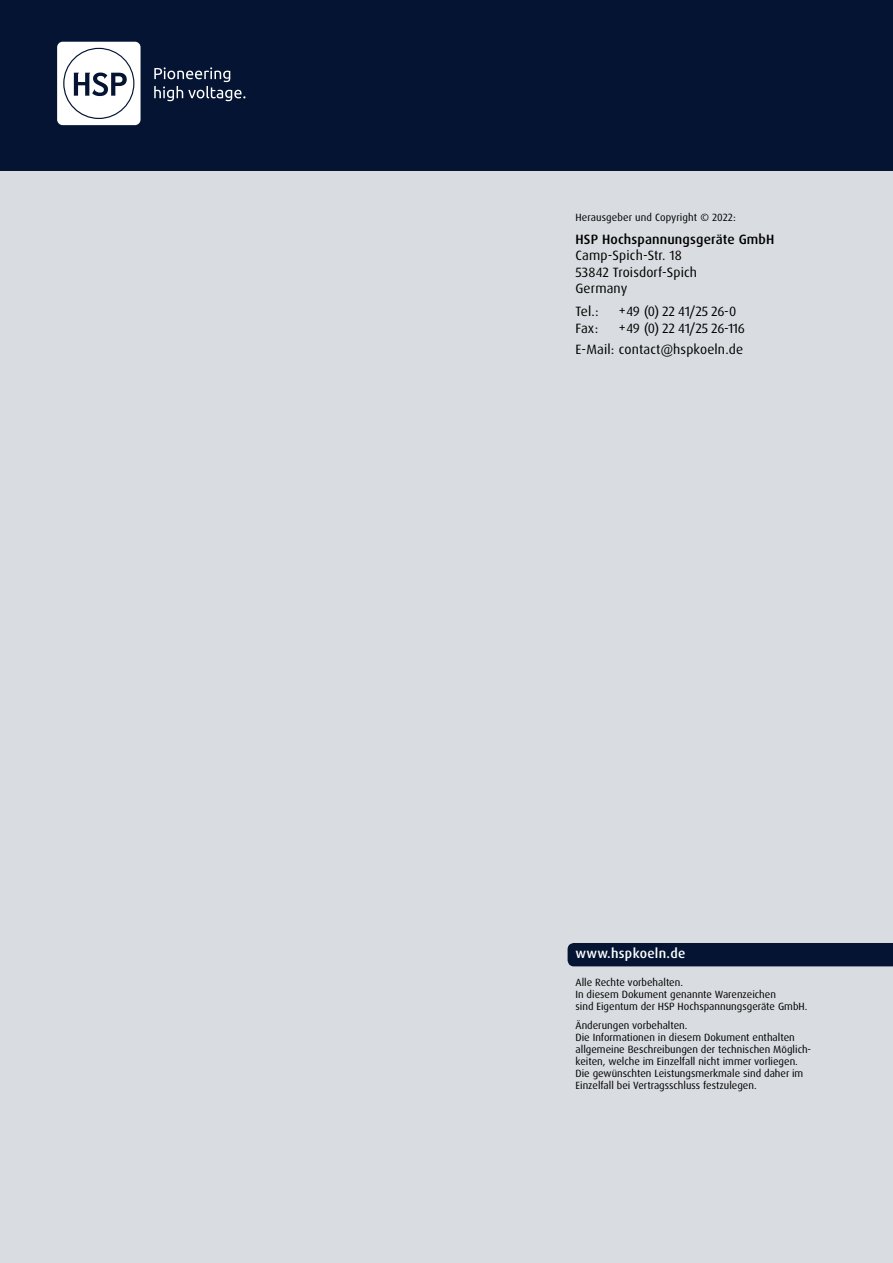
<style>
.page{position:relative;width:893px;height:1263px;background:#fff}
.page>*{position:absolute;margin:0;border:0;box-sizing:border-box;transform-origin:0 0}
.meta_info{font:13.5px/16.5px "Dax OT";letter-spacing:.01em;color:#000}
.meta_info-2{font:13.5px "Dax OT";letter-spacing:-.02em;color:#000}
.meta_info-3{font:500 13.5px "Dax OT";letter-spacing:.02em;color:#fff}
.abspann_klein{font:10.5px/12px "Dax OT";color:#000}
.abspann{font:10.5px "Dax OT";letter-spacing:.01em;color:#000}
.s1{font-weight:500}
</style>
<div class="page">
<div style="left:0;top:150px;width:893px;height:1113px;background:#d9dce0"></div>
<div style="left:568px;top:943px;width:325px;height:23px;background:#041432"></div>
<div style="left:0;top:0;width:893px;height:170px;background:#041432"></div>
<svg style="left:154px;top:67px;width:91px;height:34px"></svg>
<svg style="left:57px;top:42px;width:84px;height:83px;background:#dddfe3"></svg>
<p class="abspann" style="left:575px;top:211px;width:162px">Herausgeber und Copyright © 2022:</p>
<p class="meta_info" style="left:575px;top:231px;width:200px"><span class="s1">HSP Hochspannungsgeräte GmbH<br></span>Camp-Spich-Str. 18<br>53842 Troisdorf-Spich<br>Germany</p>
<p class="meta_info" style="left:575px;top:303px;width:25px">Tel.:</p>
<p class="meta_info" style="left:619px;top:303px;width:119px">+49 (0) 22 41/25 26-0</p>
<p class="meta_info" style="left:575px;top:320px;width:24px">Fax:</p>
<p class="meta_info-2" style="left:619px;top:319px;width:128px">+49 (0) 22 41/25 26-116</p>
<p class="meta_info" style="left:575px;top:341px;width:169px">E-Mail: contact@hspkoeln.de</p>
<p class="meta_info-3" style="left:575px;top:945px;width:111px">www.hspkoeln.de</p>
<p class="abspann_klein" style="left:575px;top:977px;width:109px">Alle Rechte vorbehalten.</p>
<p class="abspann_klein" style="left:575px;top:989px;width:233px">In diesem Dokument genannte Warenzeichen<br>sind Eigentum der HSP Hochspannungsgeräte GmbH.</p>
<p class="abspann_klein" style="left:575px;top:1019px;width:114px">Änderungen vorbehalten.</p>
<p class="abspann_klein" style="left:575px;top:1031px;width:221px">Die Informationen in diesem Dokument enthalten</p>
<p class="abspann_klein" style="left:575px;top:1043px;width:237px">allgemeine Beschreibungen der technischen Möglich&shy;keiten, welche im Einzelfall nicht immer vorliegen.</p>
<p class="abspann_klein" style="left:575px;top:1067px;width:229px">Die gewünschten Leistungsmerkmale sind daher im</p>
<p class="abspann_klein" style="left:575px;top:1079px;width:183px">Einzelfall bei Vertragsschluss festzulegen.</p>
</div>
